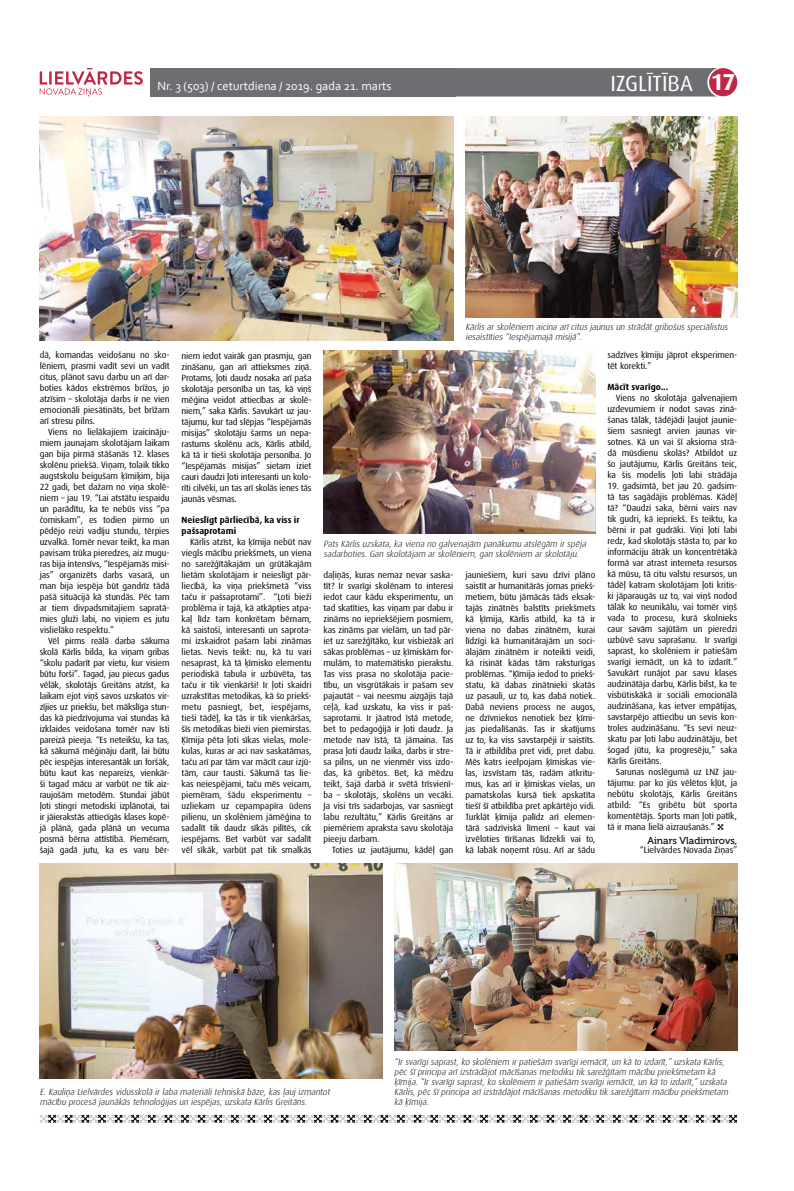
<style>
.page{position:relative;width:794px;height:1191px;background:#fff}
.page>*{position:absolute;margin:0;border:0;box-sizing:border-box;transform-origin:0 0}
.t1{font:22px "Dax Pro";color:#fff}
.t2{font:12.5px "Corbel";color:#fff}
.t3{font:10px "Museo 500";color:#000}
.t4{font:9px/11px "Dax Pro";letter-spacing:-.01em;color:#000;text-align:justify}
.t5{font:italic 300 9px/10px "Dax Pro";color:#000}
.t6{font:700 9px/10.5px "Dax Pro";letter-spacing:.005em;color:#000}
.s1{font-weight:700;font-size:23px}
</style>
<div class="page">
<svg style="left:456px;top:68px;width:262px;height:29px;background:#707174"></svg>
<div style="left:709px;top:68px;width:28px;height:28px;background:#c02646;border-radius:50%"></div>
<div style="left:150px;top:68px;width:306px;height:29px;background:#6d6e71"></div>
<svg style="left:40px;top:68px;width:103px;height:29px"></svg>
<svg style="left:40px;top:1114px;width:697px;height:9px"></svg>
<img style="left:323px;top:351px;width:272px;height:182px">
<img style="left:394px;top:863px;width:343px;height:187px">
<img style="left:40px;top:117px;width:413px;height:224px">
<img style="left:465px;top:117px;width:272px;height:200px">
<img style="left:40px;top:863px;width:343px;height:215px">
<svg style="left:717px;top:824px;width:6px;height:6px"></svg>
<h2 class="t2" style="left:157px;top:78px;width:236px">Nr. 3 (503) / ceturtdiena / 2019. gada 21. marts</h2>
<h1 class="t1" style="left:610px;top:69px;width:126px">IZGLĪTĪBA <span class="s1">17</span></h1>
<p class="t4" style="left:40px;top:349px;width:131px">dā, komandas veidošanu no sko&shy;lēniem, prasmi vadīt sevi un vadīt citus, plānot savu darbu un arī dar&shy;boties kādos ekstrēmos brīžos, jo atzīsim – skolotāja darbs ir ne vien emocionāli piesātināts, bet brīžam arī stresu pilns.</p>
<p class="t4" style="left:40px;top:426px;width:131px;text-indent:9px">Viens no lielākajiem izaicināju&shy;miem jaunajam skolotājam laikam gan bija pirmā stāšanās 12. klases skolēnu priekšā. Viņam, tolaik tikko augstskolu beigušam ķīmiķim, bija 22 gadi, bet dažam no viņa skolē&shy;niem – jau 19. “Lai atstātu iespaidu un parādītu, ka te nebūs viss “pa čomiskam”, es todien pirmo un pēdējo reizi vadīju stundu, tērpies uzvalkā. Tomēr nevar teikt, ka man pavisam trūka pieredzes, aiz mugu&shy;ras bija intensīvs, “Iespējamās misi&shy;jas” organizēts darbs vasarā, un man bija iespēja būt gandrīz tādā pašā situācijā kā stundās. Pēc tam ar tiem divpadsmitajiem sapratā&shy;mies gluži labi, no viņiem es jutu vislielāko respektu.”</p>
<p class="t4" style="left:40px;top:635px;width:131px;text-indent:9px">Vēl pirms reālā darba sākuma skolā Kārlis bilda, ka viņam gribas “skolu padarīt par vietu, kur visiem būtu forši”. Tagad, jau piecus gadus vēlāk, skolotājs Greitāns atzīst, ka laikam ejot viņš savos uzskatos vir&shy;zījies uz priekšu, bet mākslīga stun&shy;das kā piedzīvojuma vai stundas kā izklaides veidošana tomēr nav īsti pareizā pieeja. “Es neteikšu, ka tas, kā sākumā mēģināju darīt, lai būtu pēc iespējas interesantāk un foršāk, būtu kaut kas nepareizs, vienkār&shy;ši tagad mācu ar varbūt ne tik aiz&shy;raujošām metodēm. Stundai jābūt ļoti stingri metodiski izplānotai, tai ir jāierakstās attiecīgās klases kopē&shy;jā plānā, gada plānā un vecuma posmā bērna attīstībā. Piemēram, šajā gadā jutu, ka es varu bēr-</p>
<p class="t4" style="left:182px;top:350px;width:131px">niem iedot vairāk gan prasmju, gan zināšanu, gan arī attieksmes ziņā.<br>Protams, ļoti daudz nosaka arī paša skolotāja personība un tas, kā viņš mēģina veidot attiecības ar skolē&shy;niem,” saka Kārlis. Savukārt uz jau&shy;tājumu, kur tad slēpjas “Iespējamās misijas” skolotāju šarms un nepa&shy;rastums skolēnu acīs, Kārlis atbild, kā tā ir tieši skolotāja personība. Jo “Iespējamās misijas” sietam iziet cauri daudzi ļoti interesanti un kolo&shy;rīti cilvēki, un tas arī skolās ienes tās jaunās vēsmas.</p>
<p class="t6" style="left:182px;top:514px;width:119px">Neieslīgt pārliecībā, ka viss ir pašsaprotami</p>
<p class="t4" style="left:182px;top:536px;width:131px;text-indent:9px">Kārlis atzīst, ka ķīmija nebūt nav viegls mācību priekšmets, un viena no sarežģītākajām un grūtākajām lietām skolotājam ir neieslīgt pār&shy;liecībā, ka viņa priekšmetā “viss taču ir pašsaprotami”. “Ļoti bieži problēma ir tajā, kā atkāpties atpa&shy;kaļ līdz tam konkrētam bērnam, kā saistoši, interesanti un saprota&shy;mi izskaidrot pašam labi zināmas lietas. Nevis teikt: nu, kā tu vari nesaprast, kā tā ķīmisko elementu periodiskā tabula ir uzbūvēta, tas taču ir tik vienkārši! Ir ļoti skaidri uzrakstītas metodikas, kā šo priekš&shy;metu pasniegt, bet, iespējams, tieši tādēļ, ka tās ir tik vienkāršas, šīs metodikas bieži vien piemirstas.<br>Ķīmija pēta ļoti sīkas vielas, mole&shy;kulas, kuras ar aci nav saskatāmas, taču arī par tām var mācīt caur izjū&shy;tām, caur tausti. Sākumā tas lie&shy;kas neiespējami, taču mēs veicam, piemēram, šādu eksperimentu – uzliekam uz cepampapīra ūdens pilienu, un skolēniem jāmēģina to sadalīt tik daudz sīkās pilītēs, cik iespējams. Bet varbūt var sadalīt vēl sīkāk, varbūt pat tik smalkās</p>
<p class="t5" style="left:465px;top:322px;width:266px">Kārlis ar skolēniem aicina arī citus jaunus un strādāt gribošus speciālistus iesaistīties “Iespējamajā misijā”.</p>
<p class="t5" style="left:323px;top:538px;width:266px">Pats Kārlis uzskata, ka viena no galvenajām panākumu atslēgām ir spēja sadarboties. Gan skolotājam ar skolēniem, gan skolēniem ar skolotāju.</p>
<p class="t4" style="left:323px;top:569px;width:131px">daļiņās, kuras nemaz nevar saska&shy;tīt? Ir svarīgi skolēnam to interesi iedot caur kādu eksperimentu, un tad skatīties, kas viņam par dabu ir zināms no iepriekšējiem posmiem, kas zināms par vielām, un tad pār&shy;iet uz sarežģītāko, kur visbiežāk arī sākas problēmas – uz ķīmiskām for&shy;mulām, to matemātisko pierakstu.<br>Tas viss prasa no skolotāja pacie&shy;tību, un visgrūtākais ir pašam sev pajautāt – vai neesmu aizgājis tajā ceļā, kad uzskatu, ka viss ir paš&shy;saprotami. Ir jāatrod īstā metode, bet to pedagoģijā ir ļoti daudz. Ja metode nav īstā, tā jāmaina. Tas prasa ļoti daudz laika, darbs ir stre&shy;sa pilns, un ne vienmēr viss izdo&shy;das, kā gribētos. Bet, kā mēdzu teikt, šajā darbā ir svētā trīsvienī&shy;ba – skolotājs, skolēns un vecāki.<br>Ja visi trīs sadarbojas, var sasniegt labu rezultātu,” Kārlis Greitāns ar piemēriem apraksta savu skolotāja pieeju darbam.</p>
<p class="t4" style="left:332px;top:844px;width:123px">Toties uz jautājumu, kādēļ gan</p>
<p class="t4" style="left:465px;top:569px;width:131px">jauniešiem, kuri savu dzīvi plāno saistīt ar humanitārās jomas priekš&shy;metiem, būtu jāmācās tāds eksak&shy;tajās zinātnēs balstīts priekšmets kā ķīmija, Kārlis atbild, ka tā ir viena no dabas zinātnēm, kurai līdzīgi kā humanitārajām un soci&shy;ālajām zinātnēm ir noteikti veidi, kā risināt kādas tām raksturīgas problēmas. “Ķīmija iedod to priekš&shy;statu, kā dabas zinātnieki skatās uz pasauli, uz to, kas dabā notiek.<br>Dabā neviens process ne augos, ne dzīvniekos nenotiek bez ķīmi&shy;jas piedalīšanās. Tas ir skatījums uz to, ka viss savstarpēji ir saistīts.<br>Tā ir atbildība pret vidi, pret dabu.<br>Mēs katrs ieelpojam ķīmiskas vie&shy;las, izsvīstam tās, radām atkritu&shy;mus, kas arī ir ķīmiskas vielas, un pamatskolas kursā tiek apskatīta tiešī šī atbildība pret apkārtējo vidi.<br>Turklāt ķīmija palīdz arī elemen&shy;tārā sadzīviskā līmenī – kaut vai izvēloties tīrīšanas līdzekli vai to, kā labāk noņemt rūsu. Arī ar šādu</p>
<p class="t4" style="left:607px;top:348px;width:131px">sadzīves ķīmiju jāprot eksperimen&shy;tēt korekti.”</p>
<p class="t6" style="left:607px;top:381px;width:63px">Mācīt svarīgo...</p>
<p class="t4" style="left:607px;top:391px;width:131px;text-indent:9px">Viens no skolotāja galvenajiem uzdevumiem ir nodot savas zinā&shy;šanas tālāk, tādējādi ļaujot jaunie&shy;šiem sasniegt arvien jaunas vir&shy;sotnes. Kā un vai šī aksioma strā&shy;dā mūsdienu skolās? Atbildot uz šo jautājumu, Kārlis Greitāns teic, ka šis modelis ļoti labi strādāja</p>
<p class="t4" style="left:607px;top:479px;width:131px">19. gadsimtā, bet jau 20. gadsim&shy;tā tas sagādājis problēmas. Kādēļ tā? “Daudzi saka, bērni vairs nav tik gudri, kā iepriekš. Es teiktu, ka bērni ir pat gudrāki. Viņi ļoti labi redz, kad skolotājs stāsta to, par ko informāciju ātrāk un koncentrētākā formā var atrast interneta resursos kā mūsu, tā citu valstu resursos, un tādēļ katram skolotājam ļoti kritis&shy;ki jāparaugās uz to, vai viņš nodod tālāk ko neunikālu, vai tomēr viņš vada to procesu, kurā skolnieks caur savām sajūtām un pieredzi uzbūvē savu saprašanu. Ir svarīgi saprast, ko skolēniem ir patiešām svarīgi iemācīt, un kā to izdarīt.” Savukārt runājot par savu klases audzinātāja darbu, Kārlis bilst, ka te visbūtiskākā ir sociāli emocionālā audzināšana, kas ietver empātijas, savstarpējo attiecību un sevis kon&shy;troles audzināšanu. “Es sevi neuz&shy;skatu par ļoti labu audzinātāju, bet šogad jūtu, ka progresēju,” saka Kārlis Greitāns.</p>
<p class="t4" style="left:607px;top:765px;width:131px;text-indent:9px">Sarunas noslēgumā uz LNZ jau&shy;tājumu: par ko jūs vēlētos kļūt, ja nebūtu skolotājs, Kārlis Greitāns atbild: “Es gribētu būt sporta komentētājs. Sports man ļoti patīk, tā ir mana lielā aizraušanās.”</p>
<p class="t3" style="left:647px;top:835px;width:91px">Ainars Vladimirovs,</p>
<p class="t4" style="left:640px;top:844px;width:99px">“Lielvārdes Novada Ziņas”</p>
<p class="t5" style="left:40px;top:1086px;width:293px">E. Kauliņa Lielvārdes vidusskolā ir laba materiāli tehniskā bāze, kas ļauj izmantot mācību procesā jaunākās tehnoloģijas un iespējas, uzskata Kārlis Greitāns.</p>
<p class="t5" style="left:394px;top:1056px;width:337px">“Ir svarīgi saprast, ko skolēniem ir patiešām svarīgi iemācīt, un kā to izdarīt,” uzskata Kārlis, pēc šī principa arī izstrādājot mācīšanas metodiku tik sarežģītam mācību priekšmetam kā ķīmija. “Ir svarīgi saprast, ko skolēniem ir patiešām svarīgi iemācīt, un kā to izdarīt,” uzskata Kārlis, pēc šī principa arī izstrādājot mācīšanas metodiku tik sarežģītam mācību priekšmetam kā ķīmij a.</p>
</div>
